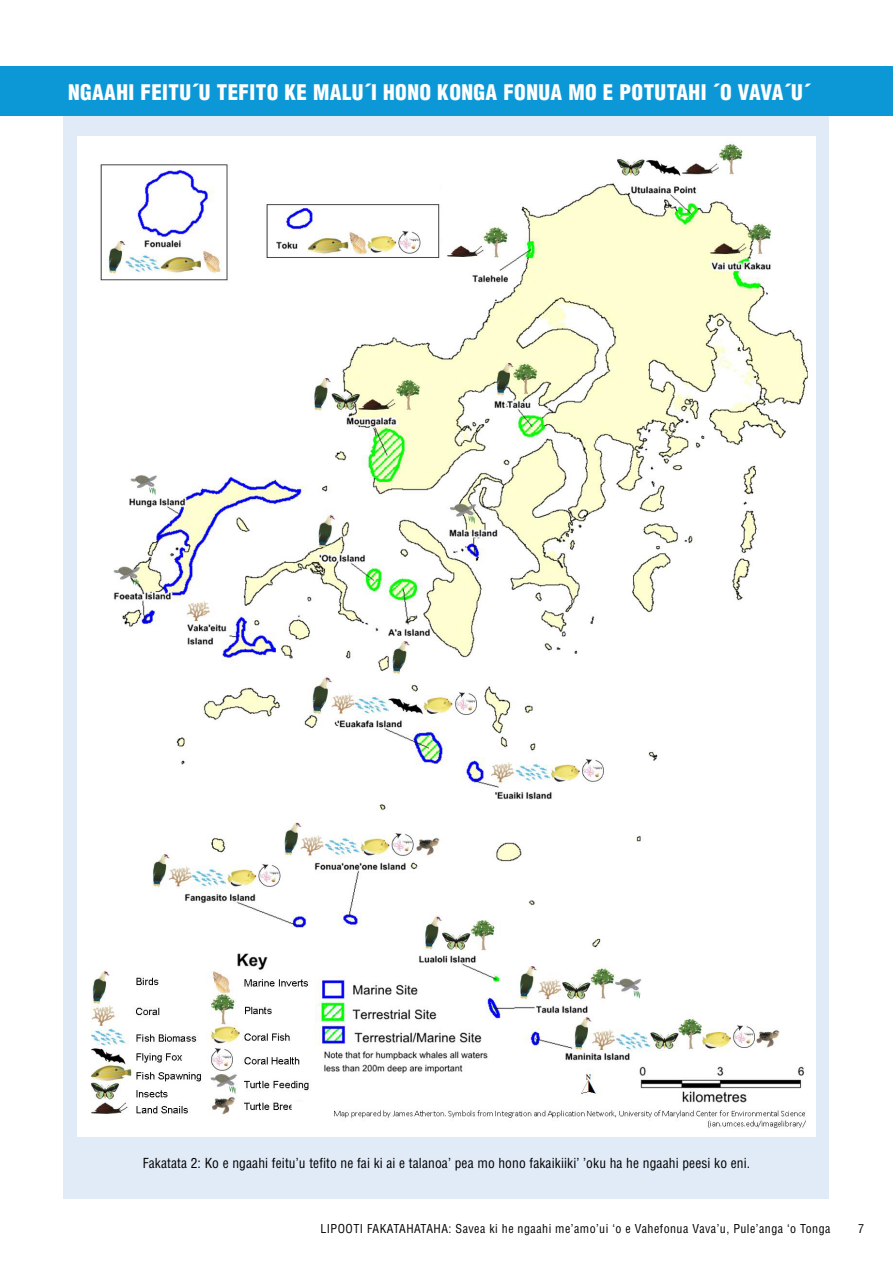
<style>
.page{position:relative;width:893px;height:1263px;background:#fff}
.page>*{position:absolute;margin:0;border:0;box-sizing:border-box;transform-origin:0 0}
.t1{font:900 condensed 21px "Helvetica";letter-spacing:.02em;color:#fff}
.t2{font:condensed 13.5px "Helvetica";letter-spacing:.01em;color:#000}
.t3{font:condensed 12px "Helvetica";letter-spacing:.04em;color:#000}
</style>
<div class="page">
<div style="left:0;top:66px;width:893px;height:50px;background:#0c98d6"></div>
<div style="left:64px;top:116px;width:765px;height:1083px;background:#e1ebf8"></div>
<img style="left:78px;top:136px;width:737px;height:1001px">
<h1 class="t1" style="left:68px;top:80px;width:744px">NGAAHI FEITU´U TEFITO KE MALU´I HONO KONGA FONUA MO E POTUTAHI ´O VAVA´U´</h1>
<p class="t2" style="left:143px;top:1155px;width:609px">Fakatata 2: Ko e ngaahi feitu’u tefito ne fai ki ai e talanoa’ pea mo hono fakaikiiki’ ’oku ha he ngaahi peesi ko eni.</p>
<p class="t3" style="left:320px;top:1221px;width:512px">LIPOOTI FAKATAHATAHA: Savea ki he ngaahi me’amo’ui ‘o e Vahefonua Vava’u, Pule’anga ‘o Tonga</p>
<p class="t3" style="left:858px;top:1221px;width:7px">7</p>
</div>
